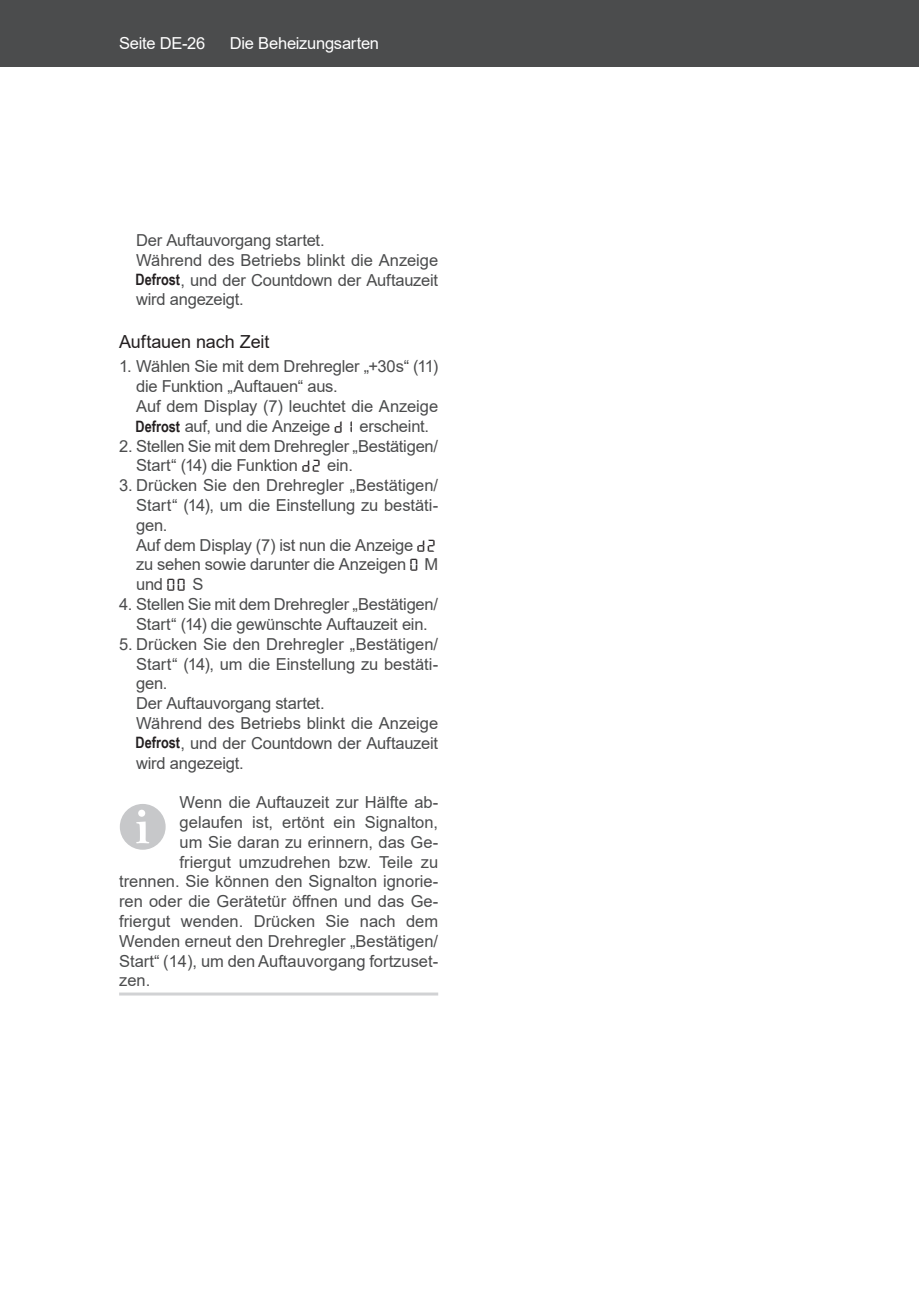
<style>
.page{position:relative;width:919px;height:1289px;background:#fff}
.page>*{position:absolute;margin:0;border:0;box-sizing:border-box;transform-origin:0 0}
.t1{font:18px "Arial";letter-spacing:-.005em;color:#231f20}
.t2{font:16.5px/19.8px "Arial";letter-spacing:-.005em;color:#4b4c4d}
.t3{font:16.5px "Arial";letter-spacing:-.015em;color:#fff}
.s1{font-family:"Arial Narrow";font-weight:700;font-size:15.6px;color:#231f20}
.s2{font-family:"AF LED7 Seg 3";font-size:18px;color:#231f20}
</style>
<div class="page">
<div style="left:906px;top:0;width:12px;height:67px;background:#4b4c4d"></div>
<div style="left:0;top:0;width:906px;height:67px;background:#4b4c4d"></div>
<hr style="left:119px;top:992px;width:319px;height:3px;background:#d1d2d4">
<div style="left:121px;top:805px;width:43px;height:43px;background:#c7c8ca;border-radius:50%"></div>
<div style="left:120px;top:804px;width:46px;height:45px;border:3px solid #c7c8ca;border-radius:50%"></div>
<svg style="left:136px;top:809px;width:13px;height:34px"></svg>
<p class="t3" style="left:119px;top:32px;width:88px">Seite DE-26</p>
<p class="t3" style="left:230px;top:32px;width:151px">Die Beheizungsarten</p>
<p class="t2" style="left:135px;top:230px;width:304px">Der Auftauvorgang startet.<br>Während des Betriebs blinkt die Anzeige<br><span class="s1">Defrost</span>, und der Countdown der Auftauzeit wird angezeigt.</p>
<p class="t1" style="left:119px;top:329px;width:152px">Auftauen nach Zeit</p>
<p class="t2" style="left:135px;top:356px;width:304px;text-indent:-16px">1. Wählen Sie mit dem Drehregler „+30s“ (11) die Funktion „Auftauen“ aus.<br>Auf dem Display (7) leuchtet die Anzeige <span class="s1">Defrost</span> auf, und die Anzeige <span class="s2">d1</span> erscheint.</p>
<p class="t2" style="left:136px;top:436px;width:303px;text-indent:-17px">2. Stellen Sie mit dem Drehregler „Bestätigen/<br>Start“ (14) die Funktion <span class="s2">d2</span> ein.</p>
<p class="t2" style="left:136px;top:475px;width:306px;text-indent:-17px">3. Drücken Sie den Drehregler „Bestätigen/<br>Start“ (14), um die Einstellung zu bestäti&shy;gen.<br>Auf dem Display (7) ist nun die Anzeige <span class="s2">d2 </span>zu sehen sowie darunter die Anzeigen <span class="s2">0</span> M und <span class="s2">00</span> S</p>
<p class="t2" style="left:119px;top:594px;width:320px;text-align:center">4. Stellen Sie mit dem Drehregler „Bestätigen/<br>Start“ (14) die gewünschte Auftauzeit ein.</p>
<p class="t2" style="left:135px;top:634px;width:304px;text-indent:-16px">5. Drücken Sie den Drehregler „Bestätigen/<br>Start“ (14), um die Einstellung zu bestäti&shy;gen.<br>Der Auftauvorgang startet.<br>Während des Betriebs blinkt die Anzeige<br><span class="s1">Defrost</span>, und der Countdown der Auftauzeit wird angezeigt.</p>
<p class="t2" style="left:180px;top:792px;width:260px">Wenn die Auftauzeit zur Hälfte ab-</p>
<p class="t2" style="left:180px;top:812px;width:260px">gelaufen ist, ertönt ein Signalton,</p>
<p class="t2" style="left:180px;top:832px;width:260px">um Sie daran zu erinnern, das Ge-</p>
<p class="t2" style="left:180px;top:851px;width:260px">friergut umzudrehen bzw. Teile zu</p>
<p class="t2" style="left:119px;top:871px;width:320px">trennen. Sie können den Signalton ignorie-</p>
<p class="t2" style="left:119px;top:891px;width:320px">ren oder die Gerätetür öffnen und das Ge-</p>
<p class="t2" style="left:119px;top:911px;width:320px">friergut wenden. Drücken Sie nach dem</p>
<p class="t2" style="left:119px;top:931px;width:320px">Wenden erneut den Drehregler „Bestätigen/</p>
<p class="t2" style="left:119px;top:950px;width:320px">Start“ (14), um den Auftauvorgang fortzuset-</p>
<p class="t2" style="left:119px;top:970px;width:33px">zen.</p>
</div>
